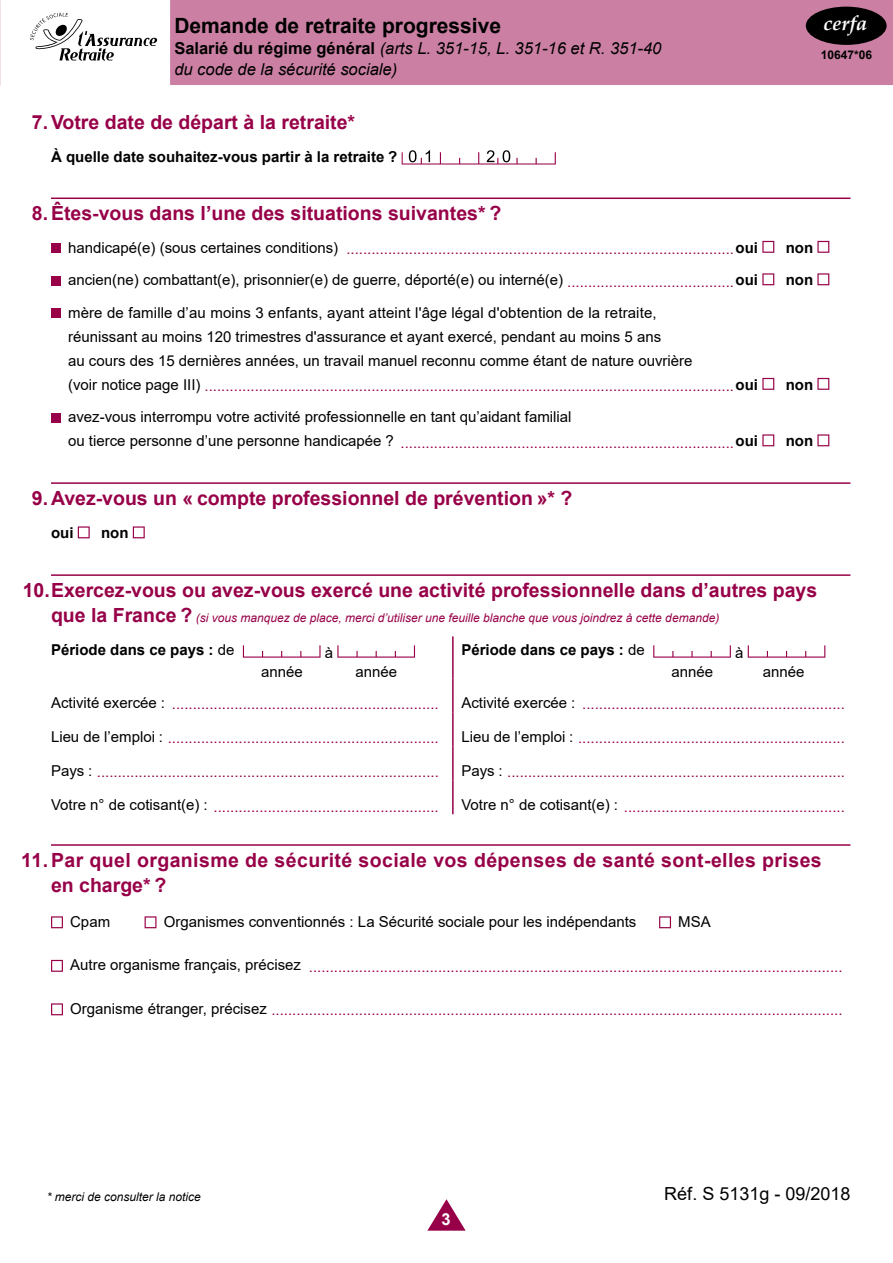
<style>
.page{position:relative;width:893px;height:1263px;background:#fff}
.page>*{position:absolute;margin:0;border:0;box-sizing:border-box;transform-origin:0 0}
.t1{font:700 21px "Arial";color:#000}
.t2{font:italic 700 20.25px "Palatino Linotype";color:#fff}
.t3{font:700 19.5px "Arial";color:#970048}
.t4{font:700 19.5px/24.8px "Arial";letter-spacing:.02em;color:#970048}
.t5{font:18px "Arial";color:#000}
.t6{font:italic 16.5px/21px "Arial";color:#000}
.t7{font:700 16.5px "Arial";color:#fff}
.texte_courant{font:15px "Arial";color:#970048}
.Puce-1__RectJaune{font:15px/24px "Arial";color:#000}
.Puce-1__RectJaune-2{font:15px "Arial";color:#970048}
.texte_courant-2{font:15px "Arial";color:#000}
.texte_courant-3{font:700 15px "Arial";color:#000}
.Puce-1__RectJaune-3{font:700 15px "Arial";color:#000}
.titre_1{font:700 15px "Arial";color:#000}
.t8{font:italic 12px "Arial";color:#970048}
.texte_courant-4{font:italic 12px "Arial";color:#000}
.t9{font:700 12px "Arial";color:#000}
.s1{font-weight:700;font-style:normal}
.s2{color:#000}
.s3{font-weight:700;color:#000}
.s4{color:#970048}
.s5{font-weight:700}
.s6{font-weight:700;font-style:normal;font-size:19.5px}
.s7{font-weight:400}
</style>
<div class="page">
<svg style="left:30px;top:13px;width:127px;height:48px"></svg>
<svg style="left:427px;top:1199px;width:39px;height:32px"></svg>
<div style="left:170px;top:0;width:723px;height:85px;background:#cb80a3"></div>
<div style="left:806px;top:7px;width:81px;height:38px;background:#000;border-radius:50%"></div>
<hr style="left:51px;top:198px;width:799px;height:1px;background:#970048">
<hr style="left:51px;top:482px;width:799px;height:2px;background:#970048">
<hr style="left:51px;top:574px;width:799px;height:2px;background:#970048">
<hr style="left:51px;top:844px;width:799px;height:2px;background:#970048">
<svg style="left:402px;top:150px;width:154px;height:15px"></svg>
<div style="left:51px;top:243px;width:9px;height:10px;background:#970048"></div>
<svg style="left:762px;top:241px;width:12px;height:12px"></svg>
<svg style="left:817px;top:241px;width:12px;height:12px"></svg>
<div style="left:51px;top:276px;width:9px;height:9px;background:#970048"></div>
<svg style="left:762px;top:273px;width:12px;height:12px"></svg>
<svg style="left:817px;top:273px;width:12px;height:12px"></svg>
<div style="left:51px;top:308px;width:9px;height:10px;background:#970048"></div>
<svg style="left:762px;top:378px;width:12px;height:12px"></svg>
<svg style="left:817px;top:378px;width:12px;height:12px"></svg>
<div style="left:51px;top:413px;width:9px;height:9px;background:#970048"></div>
<svg style="left:762px;top:434px;width:12px;height:12px"></svg>
<svg style="left:817px;top:434px;width:12px;height:12px"></svg>
<svg style="left:78px;top:526px;width:12px;height:12px"></svg>
<svg style="left:133px;top:526px;width:12px;height:12px"></svg>
<hr style="left:452px;top:636px;width:2px;height:42px;background:#970048">
<hr style="left:452px;top:678px;width:2px;height:34px;background:#970048">
<hr style="left:452px;top:712px;width:2px;height:34px;background:#970048">
<hr style="left:452px;top:746px;width:2px;height:34px;background:#970048">
<hr style="left:452px;top:780px;width:2px;height:34px;background:#970048">
<svg style="left:242px;top:645px;width:1px;height:13px"></svg>
<svg style="left:243px;top:645px;width:78px;height:13px"></svg>
<svg style="left:337px;top:645px;width:78px;height:13px"></svg>
<svg style="left:653px;top:645px;width:78px;height:13px"></svg>
<svg style="left:747px;top:645px;width:79px;height:13px"></svg>
<svg style="left:748px;top:645px;width:77px;height:13px"></svg>
<svg style="left:51px;top:916px;width:12px;height:12px"></svg>
<svg style="left:145px;top:916px;width:11px;height:12px"></svg>
<svg style="left:659px;top:916px;width:12px;height:12px"></svg>
<svg style="left:51px;top:960px;width:12px;height:12px"></svg>
<svg style="left:51px;top:1003px;width:12px;height:12px"></svg>
<p class="t1" style="left:174px;top:11px;width:328px">Demande de retraite progressive</p>
<p class="t6" style="left:174px;top:38px;width:488px"><span class="s1">Salarié du régime général</span> (arts L. 351-15, L. 351-16 et R. 351-40 du code de la sécurité sociale)</p>
<p class="t2" style="left:824px;top:9px;width:45px">cerfa</p>
<p class="t9" style="left:821px;top:46px;width:53px">10647*06</p>
<p class="t3" style="left:32px;top:108px;width:325px">7.Votre date de départ à la retraite*</p>
<p class="texte_courant-3" style="left:51px;top:146px;width:348px">À quelle date souhaitez-vous partir à la retraite ?</p>
<p class="t3" style="left:32px;top:200px;width:471px">8.Êtes-vous dans l’une des situations suivantes* ?</p>
<p class="Puce-1__RectJaune-2" style="left:68px;top:239px;width:692px"><span class="s2">handicapé(e) (sous certaines conditions)</span> .............................................................................................<span class="s3">oui</span></p>
<p class="Puce-1__RectJaune-3" style="left:786px;top:237px;width:29px">non</p>
<p class="Puce-1__RectJaune" style="left:68px;top:268px;width:692px">ancien(ne) combattant(e), prisonnier(e) de guerre, déporté(e) ou interné(e) <span class="s4">........................................</span><span class="s5">oui</span></p>
<p class="Puce-1__RectJaune-3" style="left:786px;top:269px;width:29px">non</p>
<p class="Puce-1__RectJaune" style="left:68px;top:300px;width:626px">mère de famille d’au moins 3 enfants, ayant atteint l'âge légal d'obtention de la retraite, réunissant au moins 120 trimestres d'assurance et ayant exercé, pendant au moins 5 ans<br>au cours des 15 dernières années, un travail manuel reconnu comme étant de nature ouvrière</p>
<p class="Puce-1__RectJaune-2" style="left:68px;top:376px;width:692px"><span class="s2">(voir notice page III)</span> ...............................................................................................................................<span class="s3">oui</span></p>
<p class="Puce-1__RectJaune-3" style="left:786px;top:374px;width:29px">non</p>
<p class="Puce-1__RectJaune" style="left:68px;top:404px;width:692px;line-height:25.5px">avez-vous interrompu votre activité professionnelle en tant qu’aidant familial<br>ou tierce personne d’une personne handicapée ? <span class="s4">................................................................................</span><span class="s5">oui</span></p>
<p class="Puce-1__RectJaune-3" style="left:786px;top:430px;width:29px">non</p>
<p class="t3" style="left:32px;top:484px;width:542px">9. Avez-vous un « compte professionnel de prévention »* ?</p>
<p class="titre_1" style="left:51px;top:522px;width:24px">oui</p>
<p class="titre_1" style="left:101px;top:522px;width:29px">non</p>
<p class="t3" style="left:23px;top:576px;width:796px">10.Exercez-vous ou avez-vous exercé une activité professionnelle dans d’autres pays</p>
<p class="t8" style="left:51px;top:610px;width:670px"><span class="s6">que la France ?</span> (si vous manquez de place, merci d’utiliser une feuille blanche que vous joindrez à cette demande)</p>
<p class="texte_courant-3" style="left:51px;top:639px;width:185px">Période dans ce pays : <span class="s7">de</span></p>
<p class="texte_courant-2" style="left:325px;top:642px;width:10px">à</p>
<p class="texte_courant-2" style="left:261px;top:661px;width:43px">année</p>
<p class="texte_courant-2" style="left:356px;top:661px;width:43px">année</p>
<p class="texte_courant-3" style="left:461px;top:639px;width:185px">Période dans ce pays : <span class="s7">de</span></p>
<p class="texte_courant-2" style="left:735px;top:642px;width:10px">à</p>
<p class="texte_courant-2" style="left:671px;top:661px;width:43px">année</p>
<p class="texte_courant-2" style="left:763px;top:661px;width:43px">année</p>
<p class="texte_courant" style="left:51px;top:694px;width:389px"><span class="s2">Activité exercée :</span> ................................................................</p>
<p class="texte_courant" style="left:461px;top:694px;width:385px"><span class="s2">Activité exercée :</span> ...............................................................</p>
<p class="texte_courant" style="left:51px;top:728px;width:389px"><span class="s2">Lieu de l’emploi :</span> .................................................................</p>
<p class="texte_courant" style="left:461px;top:728px;width:385px"><span class="s2">Lieu de l’emploi :</span> ................................................................</p>
<p class="texte_courant" style="left:51px;top:762px;width:389px"><span class="s2">Pays :</span> ..................................................................................</p>
<p class="texte_courant" style="left:461px;top:762px;width:385px"><span class="s2">Pays :</span> .................................................................................</p>
<p class="texte_courant" style="left:51px;top:796px;width:389px"><span class="s2">Votre n° de cotisant(e) :</span> ......................................................</p>
<p class="texte_courant" style="left:461px;top:796px;width:385px"><span class="s2">Votre n° de cotisant(e) :</span> .....................................................</p>
<p class="t4" style="left:51px;top:848px;width:772px;text-indent:-30px">11.Par quel organisme de sécurité sociale vos dépenses de santé sont-elles prises en charge* ?</p>
<p class="texte_courant-2" style="left:70px;top:911px;width:42px">Cpam</p>
<p class="texte_courant-2" style="left:164px;top:911px;width:474px">Organismes conventionnés : La Sécurité sociale pour les indépendants</p>
<p class="texte_courant-2" style="left:678px;top:911px;width:34px">MSA</p>
<p class="texte_courant" style="left:70px;top:956px;width:774px"><span class="s2">Autre organisme français, précisez</span> ................................................................................................................................</p>
<p class="texte_courant" style="left:70px;top:1000px;width:774px"><span class="s2">Organisme étranger, précisez</span> .........................................................................................................................................</p>
<p class="texte_courant-4" style="left:47px;top:1189px;width:156px">* merci de consulter la notice</p>
<p class="t7" style="left:441px;top:1208px;width:11px">3</p>
<p class="t5" style="left:664px;top:1181px;width:188px">Réf. S 5131g - 09/2018</p>
</div>
